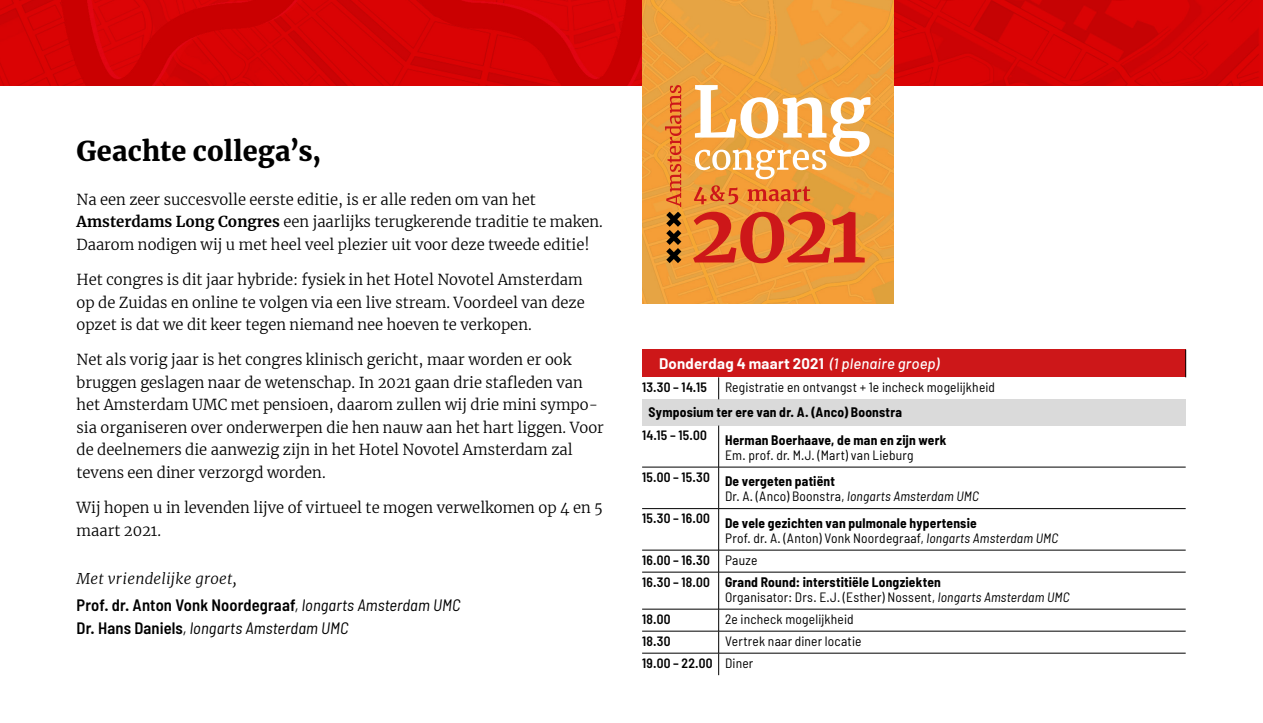
<style>
.page{position:relative;width:1263px;height:723px;background:#fff}
.page>*{position:absolute;margin:0;border:0;box-sizing:border-box;transform-origin:0 0}
.t1{font:900 27px "Merriweather";letter-spacing:.005em;color:#000}
.t2{font:600 semi-condensed 16.5px/22.5px "Barlow";letter-spacing:.005em;color:#000}
.t3{font:300 15px/22.5px "Merriweather";color:#000}
.t4{font:700 15px "Barlow";letter-spacing:.015em;color:#fff}
.t5{font:italic 300 15px "Merriweather";letter-spacing:.015em;color:#000}
.t6{font:semi-condensed 13.5px/22px "Barlow";letter-spacing:.015em;color:#000}
.t7{font:700 semi-condensed 13.5px/26.5px "Barlow";letter-spacing:.015em;color:#000;text-align:right}
.t8{font:600 semi-condensed 13.5px "Barlow";letter-spacing:.02em;color:#000}
.s1{font-weight:700}
.s2{font-weight:400;font-style:italic}
.s3{font-weight:500;font-style:italic}
.s4{font-weight:400}
.s5{font-style:italic}
.s6{font-weight:600}
</style>
<div class="page">
<div style="left:0;top:0;width:1263px;height:85px;background:linear-gradient(to bottom,#d30304,#d50304)"></div>
<img style="left:642px;top:0;width:251px;height:303px">
<svg style="left:695px;top:85px;width:175px;height:94px"></svg>
<svg style="left:665px;top:85px;width:16px;height:178px"></svg>
<svg style="left:693px;top:212px;width:172px;height:51px"></svg>
<svg style="left:694px;top:185px;width:116px;height:19px"></svg>
<div style="left:642px;top:349px;width:544px;height:28px;background:#cd1719"></div>
<div style="left:642px;top:399px;width:544px;height:26px;background:#dadada"></div>
<svg style="left:718px;top:377px;width:1px;height:22px"></svg>
<hr style="left:642px;top:467px;width:77px;height:1px;background:#000">
<hr style="left:719px;top:467px;width:467px;height:1px;background:#000">
<hr style="left:642px;top:508px;width:77px;height:1px;background:#000">
<hr style="left:719px;top:508px;width:467px;height:1px;background:#000">
<hr style="left:642px;top:550px;width:77px;height:1px;background:#000">
<hr style="left:719px;top:550px;width:467px;height:1px;background:#000">
<hr style="left:718px;top:425px;width:1px;height:42px;background:#000">
<hr style="left:718px;top:467px;width:1px;height:41px;background:#000">
<hr style="left:718px;top:509px;width:1px;height:41px;background:#000">
<svg style="left:718px;top:550px;width:1px;height:22px"></svg>
<hr style="left:642px;top:572px;width:77px;height:1px;background:#000">
<hr style="left:719px;top:572px;width:467px;height:1px;background:#000">
<hr style="left:642px;top:609px;width:77px;height:1px;background:#000">
<hr style="left:719px;top:609px;width:467px;height:1px;background:#000">
<hr style="left:642px;top:631px;width:77px;height:1px;background:#000">
<hr style="left:719px;top:631px;width:467px;height:1px;background:#000">
<hr style="left:642px;top:653px;width:77px;height:1px;background:#000">
<hr style="left:719px;top:653px;width:467px;height:1px;background:#000">
<hr style="left:718px;top:572px;width:1px;height:37px;background:#000">
<svg style="left:718px;top:609px;width:1px;height:66px"></svg>
<svg style="left:1185px;top:349px;width:1px;height:28px"></svg>
<h1 class="t1" style="left:77px;top:132px;width:246px">Geachte collega’s,</h1>
<p class="t3" style="left:77px;top:188px;width:528px">Na een zeer succesvolle eerste editie, is er alle reden om van het<br><span class="s1">Amsterdams Long Congres</span> een jaarlijks terugkerende traditie te maken.<br>Daarom nodigen wij u met heel veel plezier uit voor deze tweede editie!</p>
<p class="t3" style="left:77px;top:268px;width:510px">Het congres is dit jaar hybride: fysiek in het Hotel Novotel Amsterdam op de Zuidas en online te volgen via een live stream. Voordeel van deze opzet is dat we dit keer tegen niemand nee hoeven te verkopen.</p>
<p class="t3" style="left:77px;top:348px;width:529px">Net als vorig jaar is het congres klinisch gericht, maar worden er ook bruggen geslagen naar de wetenschap. In 2021 gaan drie stafleden van het Amsterdam UMC met pensioen, daarom zullen wij drie mini sympo&shy;sia organiseren over onderwerpen die hen nauw aan het hart liggen. Voor de deelnemers die aanwezig zijn in het Hotel Novotel Amsterdam zal tevens een diner verzorgd worden.</p>
<p class="t3" style="left:77px;top:496px;width:528px">Wij hopen u in levenden lijve of virtueel te mogen verwelkomen op 4 en 5 maart 2021.</p>
<p class="t5" style="left:77px;top:568px;width:162px">Met vriendelijke groet,</p>
<p class="t2" style="left:77px;top:593px;width:385px">Prof. dr. Anton Vonk Noordegraaf<span class="s2">, longarts Amsterdam UMC<br></span>Dr. Hans Daniels<span class="s2">, longarts Amsterdam UMC</span></p>
<p class="t4" style="left:659px;top:355px;width:282px">Donderdag 4 maart 2021 <span class="s3">(1 plenaire groep)</span></p>
<p class="t8" style="left:642px;top:379px;width:66px">13.30 – 14.15</p>
<p class="t6" style="left:725px;top:376px;width:272px">Registratie en ontvangst + 1e incheck mogelijkheid</p>
<p class="t7" style="left:648px;top:399px;width:255px">Symposium ter ere van dr. A. (Anco) Boonstra</p>
<p class="t8" style="left:642px;top:427px;width:66px">14.15 – 15.00</p>
<p class="t7" style="left:725px;top:426px;width:223px">Herman Boerhaave, de man en zijn werk</p>
<p class="t6" style="left:642px;top:441px;width:273px;line-height:26.5px;text-indent:83px">Em. prof. dr. M.J. (Mart) van Lieburg<br><sup>15.00</sup> <sup>–</sup> <sup>15.30</sup> <span class="s1">De vergeten patiënt</span></p>
<p class="t7" style="left:642px;top:483px;width:338px"><span class="s4">Dr. A. (Anco) Boonstra,</span> <span class="s2">longarts Amsterdam UMC<br></span><sup>15.30</sup> <sup>–</sup> <sup>16.00</sup> De vele gezichten van pulmonale hypertensie</p>
<p class="t6" style="left:642px;top:527px;width:418px;text-indent:83px">Prof. dr. A. (Anton) Vonk Noordegraaf, <span class="s5">longarts Amsterdam UMC<br></span><span class="s6">16.00 – 16.30</span> Pauze<br><span class="s6">16.30 – 18.00</span> <span class="s1">Grand Round: interstitiële Longziekten</span></p>
<p class="t6" style="left:725px;top:586px;width:346px">Organisator: Drs. E.J. (Esther) Nossent, <span class="s5">longarts Amsterdam UMC</span></p>
<p class="t8" style="left:642px;top:611px;width:30px">18.00</p>
<p class="t6" style="left:725px;top:608px;width:130px">2e incheck mogelijkheid</p>
<p class="t8" style="left:642px;top:633px;width:30px">18.30</p>
<p class="t6" style="left:642px;top:630px;width:221px;text-indent:83px">Vertrek naar diner locatie<br><span class="s6">19.00 – 22.00</span> Diner</p>
</div>
